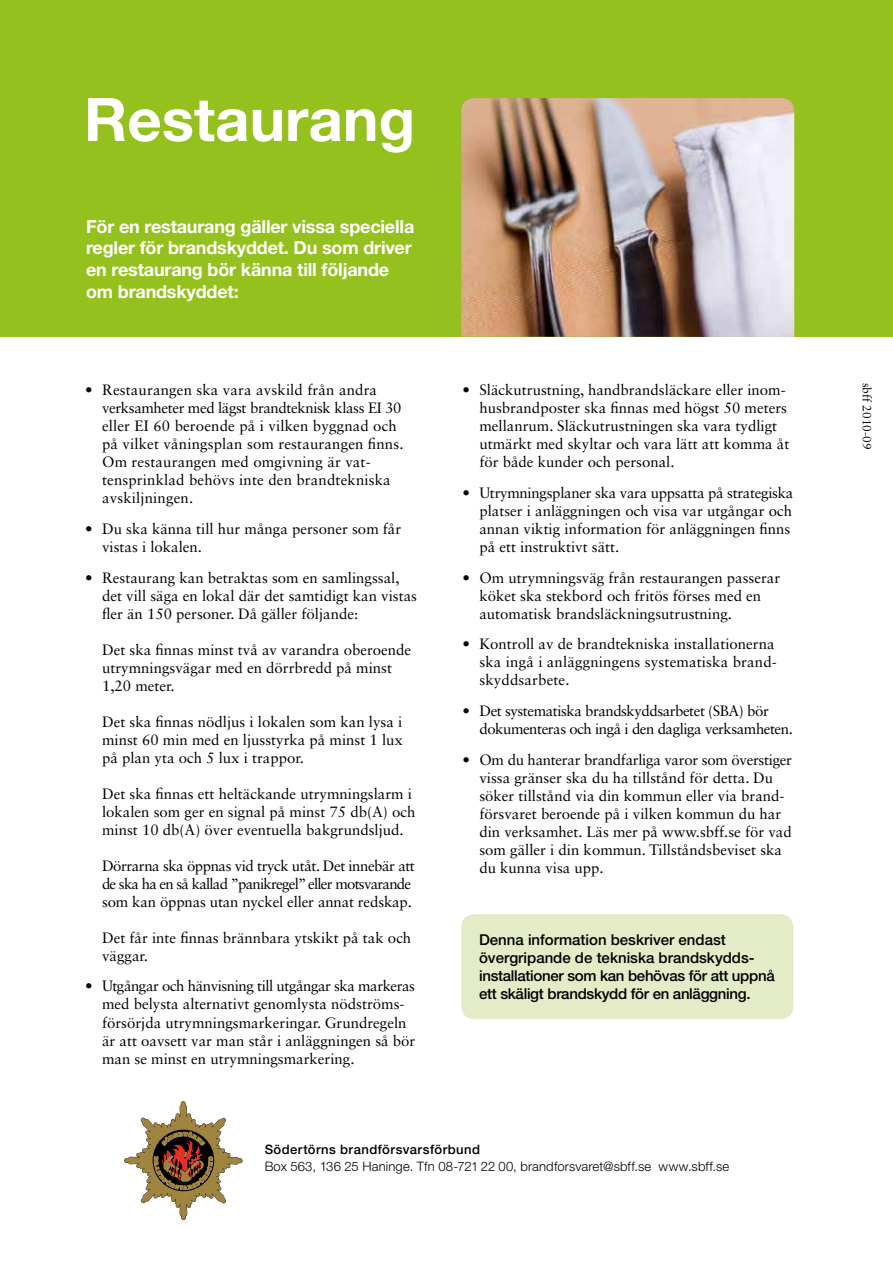
<style>
.page{position:relative;width:893px;height:1263px;background:#fff}
.page>*{position:absolute;margin:0;border:0;box-sizing:border-box;transform-origin:0 0}
.t1{font:700 60px "Helvetica Neue LT Std";color:#fff}
.t2{font:700 18px/21.6px "Helvetica Neue LT Std";letter-spacing:-.01em;color:#fff}
.t3{font:15px/18px "Sabon LT Std";color:#000}
.t4{font:15px/18px "Sabon LT Std";letter-spacing:-.03em;color:#000}
.t5{font:500 15px/18px "Helvetica Neue LT Std";letter-spacing:-.02em;color:#000}
.t6{font:300 13.05px "Helvetica Neue LT Std";letter-spacing:.01em;color:#000}
.t7{font:500 13.05px "Helvetica Neue LT Std";letter-spacing:.035em;color:#000}
.t8{font:12px "Sabon LT Std";color:#000}
</style>
<div class="page">
<svg style="left:125px;top:1101px;width:117px;height:118px"></svg>
<div style="left:461px;top:914px;width:332px;height:105px;background:#e3ecc6;border-radius:13px"></div>
<div style="left:0;top:0;width:893px;height:337px;background:#95c11f"></div>
<img style="left:461px;top:98px;width:333px;height:239px">
<h1 class="t1" style="left:84px;top:82px;width:333px">Restaurang</h1>
<p class="t2" style="left:86px;top:215px;width:330px">För en restaurang gäller vissa speciella regler för brandskyddet. Du som driver en restaurang bör känna till följande om brandskyddet:</p>
<p class="t3" style="left:102px;top:381px;width:303px;text-indent:-17px">• Restaurangen ska vara avskild från andra verksamheter med lägst brandteknisk klass EI 30 eller EI 60 beroende på i vilken byggnad och på vilket våningsplan som restaurangen finns.<br>Om restaurangen med omgivning är vat&shy;tensprinklad behövs inte den brandtekniska avskiljningen.</p>
<p class="t3" style="left:102px;top:520px;width:301px;text-indent:-17px">• Du ska känna till hur många personer som får vistas i lokalen.</p>
<p class="t3" style="left:102px;top:568px;width:316px;text-indent:-17px">• Restaurang kan betraktas som en samlingssal, det vill säga en lokal där det samtidigt kan vistas fler än 150 personer. Då gäller följande:</p>
<p class="t3" style="left:102px;top:640px;width:311px">Det ska finnas minst två av varandra oberoende utrymningsvägar med en dörrbredd på minst<br>1,20 meter.</p>
<p class="t3" style="left:102px;top:712px;width:302px;text-align:justify">Det ska finnas nödljus i lokalen som kan lysa i minst 60 min med en ljusstyrka på minst 1 lux på plan yta och 5 lux i trappor.</p>
<p class="t3" style="left:102px;top:784px;width:315px">Det ska finnas ett heltäckande utrymningslarm i lokalen som ger en signal på minst 75 db(A) och minst 10 db(A) över eventuella bakgrundsljud.</p>
<p class="t4" style="left:102px;top:856px;width:314px">Dörrarna ska öppnas vid tryck utåt. Det innebär att de ska ha en så kallad ”panikregel” eller motsvarande som kan öppnas utan nyckel eller annat redskap.</p>
<p class="t3" style="left:102px;top:928px;width:311px">Det får inte finnas brännbara ytskikt på tak och väggar.</p>
<p class="t3" style="left:102px;top:977px;width:315px;text-indent:-17px">• Utgångar och hänvisning till utgångar ska markeras med belysta alternativt genomlysta nödströms&shy;försörjda utrymningsmarkeringar. Grundregeln är att oavsett var man står i anläggningen så bör man se minst en utrymningsmarkering.</p>
<p class="t3" style="left:479px;top:381px;width:311px;text-indent:-17px">• Släckutrustning, handbrandsläckare eller inom&shy;husbrandposter ska finnas med högst 50 meters mellanrum. Släckutrustningen ska vara tydligt utmärkt med skyltar och vara lätt att komma åt för både kunder och personal.</p>
<p class="t3" style="left:479px;top:484px;width:315px;text-indent:-17px">• Utrymningsplaner ska vara uppsatta på strategiska platser i anläggningen och visa var utgångar och annan viktig information för anläggningen finns på ett instruktivt sätt.</p>
<p class="t3" style="left:479px;top:568px;width:302px;text-indent:-17px">• Om utrymningsväg från restaurangen passerar köket ska stekbord och fritös förses med en automatisk brandsläckningsutrustning.</p>
<p class="t3" style="left:479px;top:635px;width:299px;text-indent:-17px">• Kontroll av de brandtekniska installationerna ska ingå i anläggningens systematiska brand&shy;skyddsarbete.</p>
<p class="t4" style="left:479px;top:702px;width:315px;text-indent:-17px">• Det systematiska brandskyddsarbetet (SBA) bör dokumenteras och ingå i den dagliga verksamheten.</p>
<p class="t3" style="left:479px;top:750px;width:314px;text-indent:-17px">• Om du hanterar brandfarliga varor som överstiger vissa gränser ska du ha tillstånd för detta. Du söker tillstånd via din kommun eller via brand&shy;försvaret beroende på i vilken kommun du har din verksamhet. Läs mer på www.sbff.se för vad som gäller i din kommun. Tillståndsbeviset ska du kunna visa upp.</p>
<p class="t5" style="left:479px;top:930px;width:297px">Denna information beskriver endast övergripande de tekniska brandskydds&shy;installationer som kan behövas för att uppnå ett skäligt brandskydd för en anläggning.</p>
<p class="t7" style="left:265px;top:1142px;width:217px">Södertörns brandförsvarsförbund</p>
<p class="t6" style="left:265px;top:1158px;width:466px">Box 563, 136 25 Haninge. Tfn 08-721 22 00, brandforsvaret@sbff.se www.sbff.se</p>
<p class="t8" style="left:874px;top:383px;width:68px;rotate:90deg">sbff 2010-09</p>
</div>
